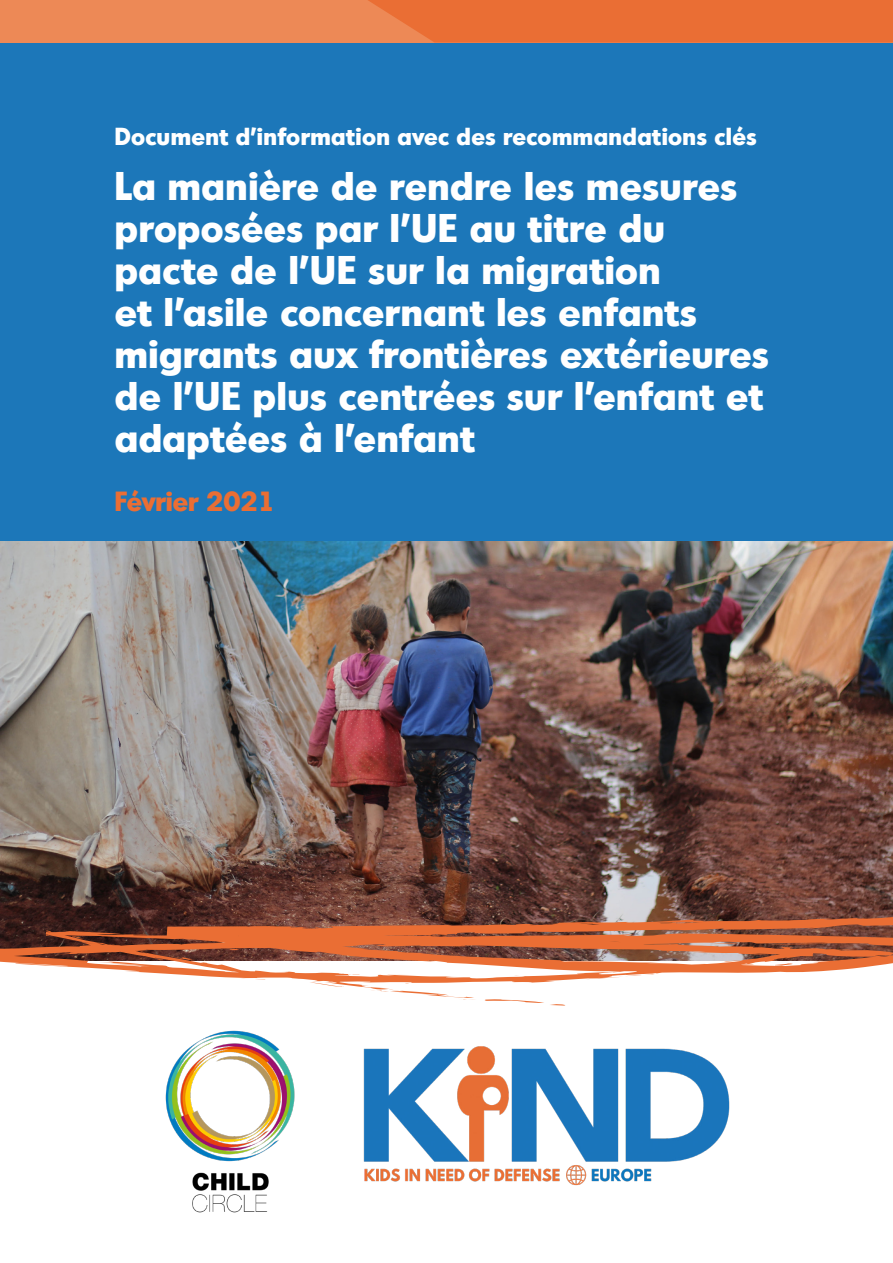
<style>
.page{position:relative;width:893px;height:1263px;background:#fff}
.page>*{position:absolute;margin:0;border:0;box-sizing:border-box;transform-origin:0 0}
.t1{font:700 39px/42px "Montreal";letter-spacing:.015em;color:#fff}
.t2{font:700 27px "Montreal";color:#ea6e34}
.t3{font:700 24px "Montreal";letter-spacing:.015em;color:#fff}
</style>
<div class="page">
<img style="left:0;top:541px;width:893px;height:372px">
<svg style="left:0;top:913px;width:893px;height:93px"></svg>
<div style="left:0;top:0;width:893px;height:541px;background:#1c77b9"></div>
<img style="left:165px;top:1030px;width:130px;height:183px">
<div style="left:0;top:0;width:893px;height:43px;background:#ed8956"></div>
<svg style="left:368px;top:0;width:525px;height:43px;background:#ea7036"></svg>
<img style="left:363px;top:1046px;width:367px;height:140px">
<p class="t3" style="left:115px;top:120px;width:643px">Document d’information avec des recommandations clés</p>
<p class="t1" style="left:115px;top:163px;width:656px">La manière de rendre les mesures proposées par l’UE au titre du pacte de l’UE sur la migration<br>et l’asile concernant les enfants migrants aux frontières extérieures de l’UE plus centrées sur l’enfant et adaptées à l’enfant</p>
<p class="t2" style="left:115px;top:483px;width:162px">Février 2021</p>
</div>
